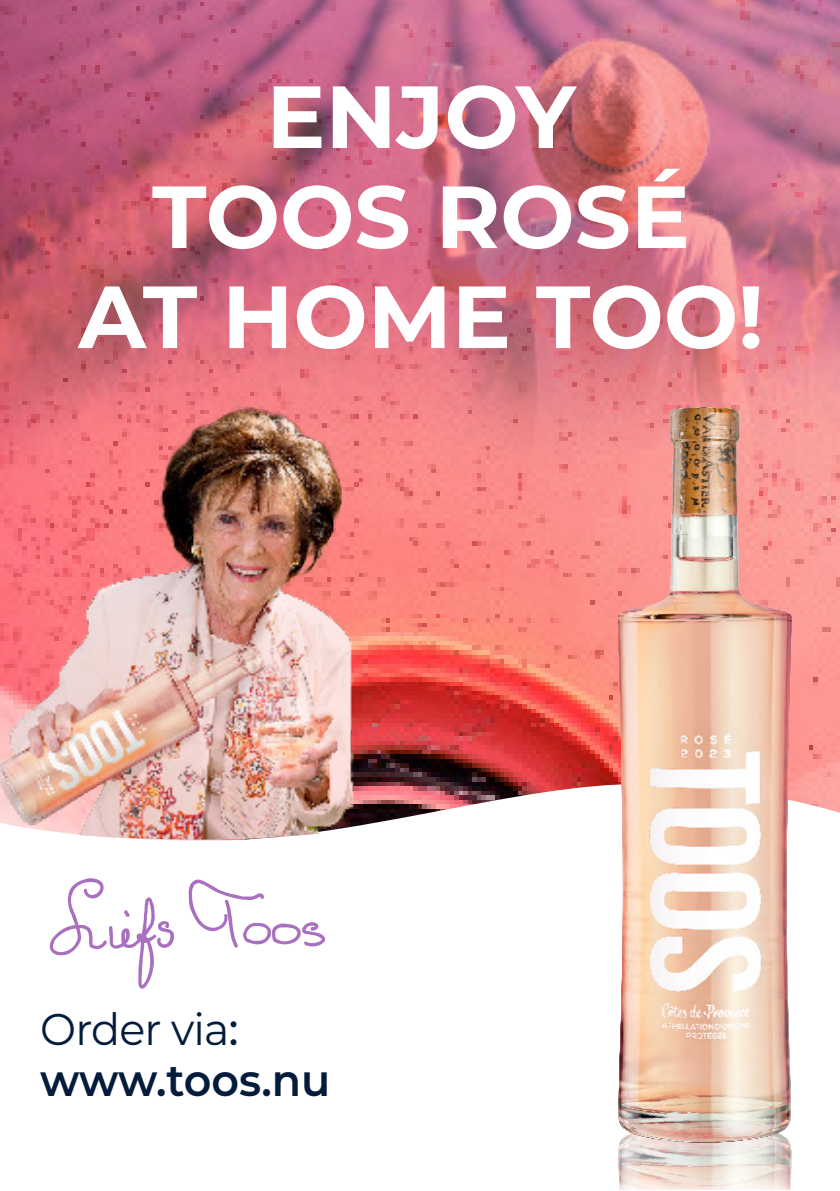
<style>
.page{position:relative;width:840px;height:1191px;background:#fff}
.page>*{position:absolute;margin:0;border:0;box-sizing:border-box;transform-origin:0 0}
.t1{font:700 95px "Montserrat";color:#fff}
.t2{font:700 88px "Montserrat";color:#fff}
.t3{font:600 44.4px "Montserrat";letter-spacing:-.005em;color:#041c3b}
.t4{font:44.4px "Montserrat";letter-spacing:-.02em;color:#041c3b}
.s1{font-weight:500}
</style>
<div class="page">
<img style="left:143px;top:619px;width:696px;height:222px">
<img style="left:0;top:0;width:839px;height:619px">
<img style="left:596px;top:385px;width:210px;height:804px">
<img style="left:0;top:332px;width:529px;height:507px">
<svg style="left:49px;top:878px;width:276px;height:110px"></svg>
<p class="t1" style="left:351px;top:35px;width:201px">HET</p>
<p class="t1" style="left:238px;top:130px;width:426px">IS WEER</p>
<p class="t1" style="left:178px;top:225px;width:547px">TIJD VOOR</p>
<p class="t2" style="left:266px;top:53px;width:310px">ENJOY</p>
<p class="t2" style="left:152px;top:153px;width:539px">TOOS ROSÉ</p>
<p class="t2" style="left:78px;top:253px;width:686px">AT HOME TOO!</p>
<p class="t4" style="left:40px;top:998px;width:199px">Order via<span class="s1">:</span></p>
<p class="t3" style="left:40px;top:1048px;width:291px">www.toos.nu</p>
</div>
